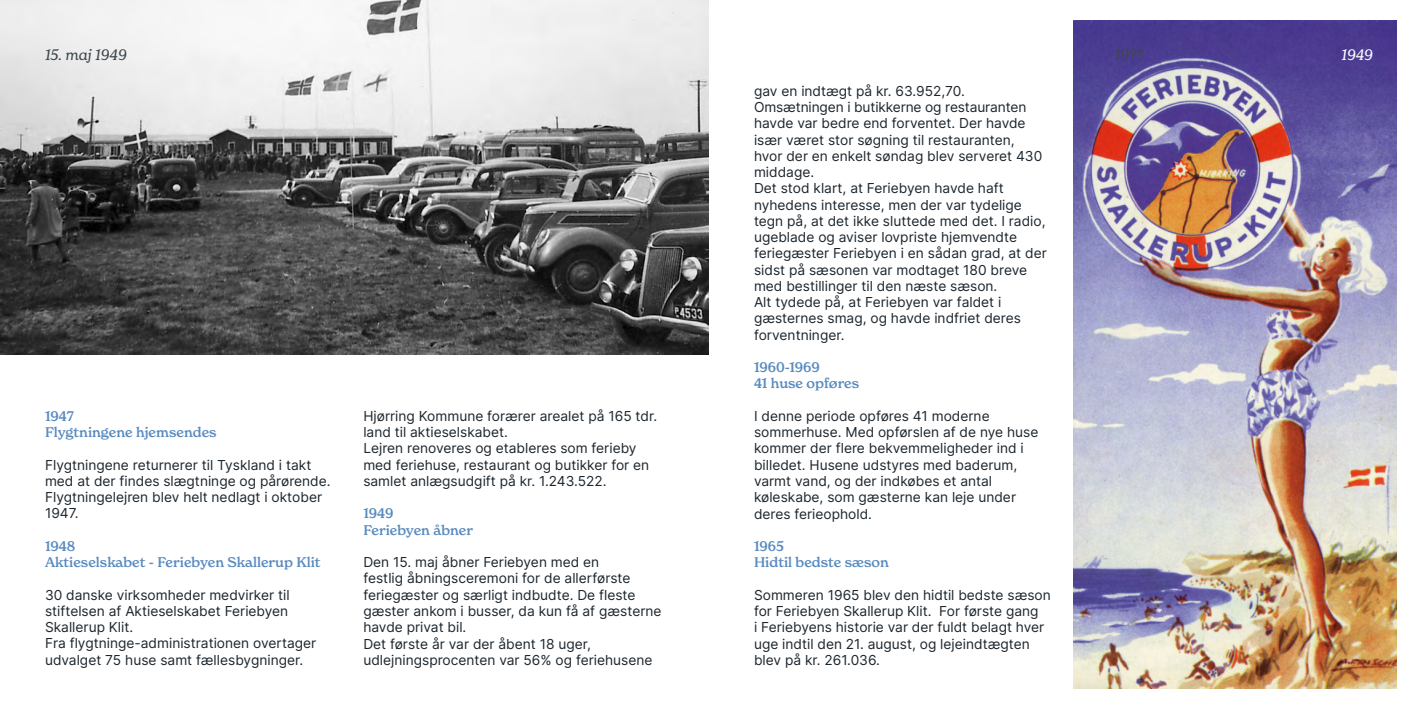
<style>
.page{position:relative;width:1418px;height:709px;background:#fff}
.page>*{position:absolute;margin:0;border:0;box-sizing:border-box;transform-origin:0 0}
.t1{font:italic 15px "New Spirit";color:#3e474d}
.t2{font:italic 15px "New Spirit";color:#fff}
.t3{font:13.75px/16.2px "Inter";color:#1c262e}
.t4{font:500 13.75px/16.2px "New Spirit";color:#598bc0}
</style>
<div class="page">
<img style="left:0;top:0;width:709px;height:354px">
<img style="left:1073px;top:21px;width:323px;height:667px">
<p class="t1" style="left:45px;top:45px;width:83px">15. maj 1949</p>
<p class="t1" style="left:1114px;top:45px;width:30px">19??</p>
<p class="t2" style="left:1341px;top:45px;width:33px">1949</p>
<p class="t4" style="left:45px;top:408px;width:173px">1947<br>Flygtningene hjemsendes</p>
<p class="t3" style="left:45px;top:456px;width:287px">Flygtningene returnerer til Tyskland i takt med at der findes slægtninge og pårørende.<br>Flygtningelejren blev helt nedlagt i oktober 1947.</p>
<p class="t4" style="left:45px;top:538px;width:277px">1948<br>Aktieselskabet - Feriebyen Skallerup Klit</p>
<p class="t3" style="left:45px;top:586px;width:273px">30 danske virksomheder medvirker til stiftelsen af Aktieselskabet Feriebyen Skallerup Klit.<br>Fra flygtninge-administrationen overtager udvalget 75 huse samt fællesbygninger.</p>
<p class="t3" style="left:363px;top:407px;width:295px">Hjørring Kommune forærer arealet på 165 tdr. land til aktieselskabet.<br>Lejren renoveres og etableres som ferieby med feriehuse, restaurant og butikker for en samlet anlægsudgift på kr. 1.243.522.</p>
<p class="t4" style="left:363px;top:505px;width:111px">1949<br>Feriebyen åbner</p>
<p class="t3" style="left:363px;top:554px;width:300px">Den 15. maj åbner Feriebyen med en<br>festlig åbningsceremoni for de allerførste feriegæster og særligt indbudte. De fleste gæster ankom i busser, da kun få af gæsterne havde privat bil.<br>Det første år var der åbent 18 uger, udlejningsprocenten var 56% og feriehusene</p>
<p class="t3" style="left:754px;top:82px;width:294px">gav en indtægt på kr. 63.952,70.<br>Omsætningen i butikkerne og restauranten havde var bedre end forventet. Der havde især været stor søgning til restauranten,<br>hvor der en enkelt søndag blev serveret 430 middage.<br>Det stod klart, at Feriebyen havde haft nyhedens interesse, men der var tydelige tegn på, at det ikke sluttede med det. I radio, ugeblade og aviser lovpriste hjemvendte feriegæster Feriebyen i en sådan grad, at der sidst på sæsonen var modtaget 180 breve med bestillinger til den næste sæson.<br>Alt tydede på, at Feriebyen var faldet i gæsternes smag, og havde indfriet deres forventninger.</p>
<p class="t4" style="left:754px;top:359px;width:107px">1960-1969<br>41 huse opføres</p>
<p class="t3" style="left:754px;top:407px;width:286px">I denne periode opføres 41 moderne sommerhuse. Med opførslen af de nye huse kommer der flere bekvemmeligheder ind i billedet. Husene udstyres med baderum, varmt vand, og der indkøbes et antal køleskabe, som gæsterne kan leje under deres ferieophold.</p>
<p class="t4" style="left:754px;top:538px;width:136px">1965<br>Hidtil bedste sæson</p>
<p class="t3" style="left:754px;top:586px;width:298px">Sommeren 1965 blev den hidtil bedste sæson for Feriebyen Skallerup Klit. For første gang<br>i Feriebyens historie var der fuldt belagt hver uge indtil den 21. august, og lejeindtægten blev på kr. 261.036.</p>
</div>
